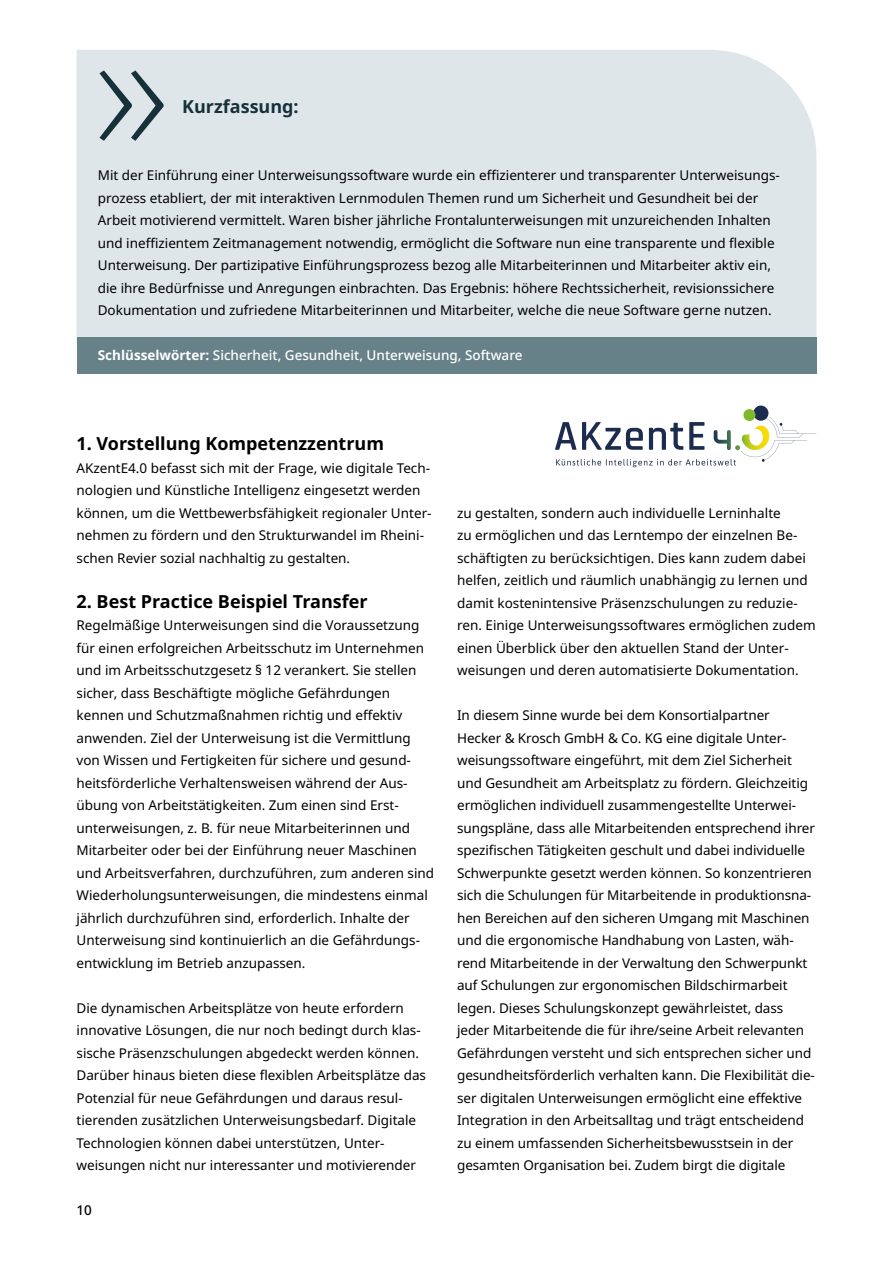
<style>
.page{position:relative;width:893px;height:1263px;background:#fff}
.page>*{position:absolute;margin:0;border:0;box-sizing:border-box;transform-origin:0 0}
.H1_Headline{font:200 180px "Noto Sans";color:#17313a}
.h2_Zwischenüberschriften{font:700 18px "Noto Sans";color:#000}
.h2_Zwischenüberschriften-2{font:700 18px "Noto Sans";color:#17313a}
.p_fliesstext_mit_Abstand{font:13.5px/22.5px "Noto Sans";color:#000}
.p_fliesstext_mit_Abstand-2{font:500 13.5px "Noto Sans";color:#fff}
.t1{font:500 13.5px "Noto Sans";color:#000}
.s1{font-weight:700}
</style>
<div class="page">
<div style="left:77px;top:50px;width:739px;height:288px;background:#dfe6ea"></div>
<div style="left:77px;top:338px;width:739px;height:36px;background:#678188"></div>
<svg style="left:555px;top:406px;width:261px;height:61px"></svg>
<p class="H1_Headline" style="left:94px;top:-38px;width:76px">»</p>
<p class="h2_Zwischenüberschriften-2" style="left:182px;top:93px;width:118px">Kurzfassung:</p>
<p class="p_fliesstext_mit_Abstand" style="left:98px;top:164px;width:683px">Mit der Einführung einer Unterweisungssoftware wurde ein effizienterer und transparenter Unterweisungs&shy;prozess etabliert, der mit interaktiven Lernmodulen Themen rund um Sicherheit und Gesundheit bei der Arbeit motivierend vermittelt. Waren bisher jährliche Frontalunterweisungen mit unzureichenden Inhalten und ineffizientem Zeitmanagement notwendig, ermöglicht die Software nun eine transparente und flexible Unterweisung. Der partizipative Einführungsprozess bezog alle Mitarbeiterinnen und Mitarbeiter aktiv ein, die ihre Bedürfnisse und Anregungen einbrachten. Das Ergebnis: höhere Rechtssicherheit, revisionssichere Dokumentation und zufriedene Mitarbeiterinnen und Mitarbeiter, welche die neue Software gerne nutzen.</p>
<p class="p_fliesstext_mit_Abstand-2" style="left:98px;top:346px;width:426px"><span class="s1">Schlüsselwörter:</span> Sicherheit, Gesundheit, Unterweisung, Software</p>
<p class="h2_Zwischenüberschriften" style="left:77px;top:431px;width:309px">1. Vorstellung Kompetenzzentrum</p>
<p class="p_fliesstext_mit_Abstand" style="left:77px;top:457px;width:357px">AKzentE4.0 befasst sich mit der Frage, wie digitale Tech&shy;nologien und Künstliche Intelligenz eingesetzt werden können, um die Wettbewerbsfähigkeit regionaler Unter&shy;nehmen zu fördern und den Strukturwandel im Rheini&shy;schen Revier sozial nachhaltig zu gestalten.</p>
<p class="h2_Zwischenüberschriften" style="left:77px;top:588px;width:293px">2. Best Practice Beispiel Transfer</p>
<p class="p_fliesstext_mit_Abstand" style="left:77px;top:614px;width:359px">Regelmäßige Unterweisungen sind die Voraussetzung für einen erfolgreichen Arbeitsschutz im Unternehmen und im Arbeitsschutzgesetz § 12 verankert. Sie stellen sicher, dass Beschäftigte mögliche Gefährdungen kennen und Schutzmaßnahmen richtig und effektiv anwenden. Ziel der Unterweisung ist die Vermittlung von Wissen und Fertigkeiten für sichere und gesund&shy;heitsförderliche Verhaltensweisen während der Aus&shy;übung von Arbeitstätigkeiten. Zum einen sind Erst&shy;unterweisungen, z. B. für neue Mitarbeiterinnen und Mitarbeiter oder bei der Einführung neuer Maschinen und Arbeitsverfahren, durchzuführen, zum anderen sind Wiederholungsunterweisungen, die mindestens einmal jährlich durchzuführen sind, erforderlich. Inhalte der Unterweisung sind kontinuierlich an die Gefährdungs&shy;entwicklung im Betrieb anzupassen.</p>
<p class="p_fliesstext_mit_Abstand" style="left:77px;top:997px;width:351px">Die dynamischen Arbeitsplätze von heute erfordern innovative Lösungen, die nur noch bedingt durch klas&shy;sische Präsenzschulungen abgedeckt werden können.<br>Darüber hinaus bieten diese flexiblen Arbeitsplätze das Potenzial für neue Gefährdungen und daraus resul&shy;tierenden zusätzlichen Unterweisungsbedarf. Digitale Technologien können dabei unterstützen, Unter&shy;weisungen nicht nur interessanter und motivierender</p>
<p class="t1" style="left:77px;top:1201px;width:17px">10</p>
<p class="p_fliesstext_mit_Abstand" style="left:457px;top:502px;width:360px">zu gestalten, sondern auch individuelle Lerninhalte<br>zu ermöglichen und das Lerntempo der einzelnen Be&shy;schäftigten zu berücksichtigen. Dies kann zudem dabei helfen, zeitlich und räumlich unabhängig zu lernen und damit kostenintensive Präsenzschulungen zu reduzie&shy;ren. Einige Unterweisungssoftwares ermöglichen zudem einen Überblick über den aktuellen Stand der Unter&shy;weisungen und deren automatisierte Dokumentation.</p>
<p class="p_fliesstext_mit_Abstand" style="left:457px;top:704px;width:359px">In diesem Sinne wurde bei dem Konsortialpartner Hecker &amp; Krosch GmbH &amp; Co. KG eine digitale Unter&shy;weisungssoftware eingeführt, mit dem Ziel Sicherheit und Gesundheit am Arbeitsplatz zu fördern. Gleichzeitig ermöglichen individuell zusammengestellte Unterwei&shy;sungspläne, dass alle Mitarbeitenden entsprechend ihrer spezifischen Tätigkeiten geschult und dabei individuelle Schwerpunkte gesetzt werden können. So konzentrieren sich die Schulungen für Mitarbeitende in produktionsna&shy;hen Bereichen auf den sicheren Umgang mit Maschinen und die ergonomische Handhabung von Lasten, wäh&shy;rend Mitarbeitende in der Verwaltung den Schwerpunkt auf Schulungen zur ergonomischen Bildschirmarbeit legen. Dieses Schulungskonzept gewährleistet, dass jeder Mitarbeitende die für ihre/seine Arbeit relevanten Gefährdungen versteht und sich entsprechen sicher und gesundheitsförderlich verhalten kann. Die Flexibilität die&shy;ser digitalen Unterweisungen ermöglicht eine effektive Integration in den Arbeitsalltag und trägt entscheidend zu einem umfassenden Sicherheitsbewusstsein in der gesamten Organisation bei. Zudem birgt die digitale</p>
</div>
